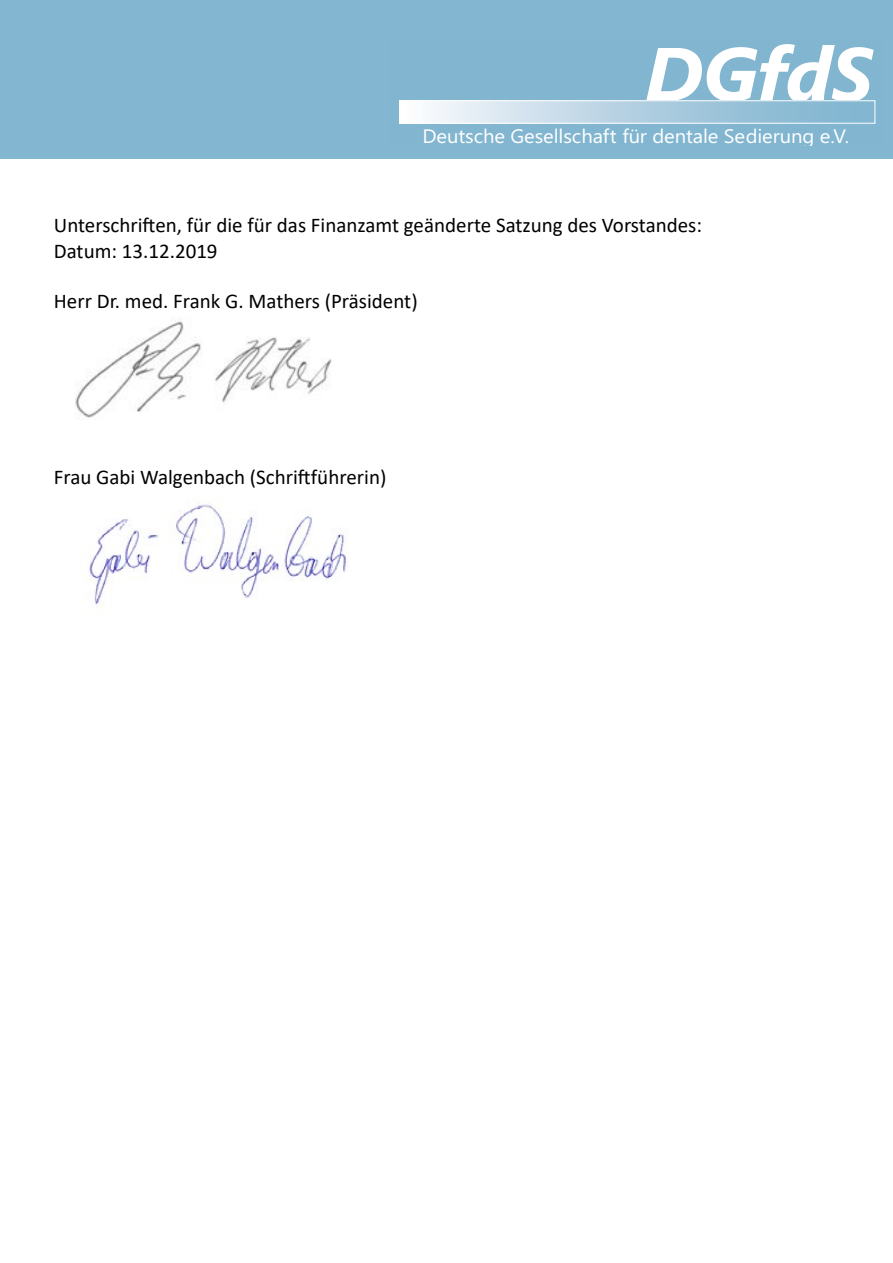
<style>
.page{position:relative;width:893px;height:1263px;background:#fff}
.page>*{position:absolute;margin:0;border:0;box-sizing:border-box;transform-origin:0 0}
.t1{font:italic 700 75.45px "Segoe UI";letter-spacing:-.015em;color:#fff;scale:1.04 1}
.t2{font:21px/25.2px "Calibri";color:#000}
.t3{font:19.5px "Segoe UI";letter-spacing:-.005em;color:#fff;scale:1.04 1}
</style>
<div class="page">
<img style="left:75px;top:319px;width:257px;height:99px">
<img style="left:81px;top:504px;width:268px;height:102px">
<div style="left:0;top:0;width:893px;height:158px;background:#82b6d1"></div>
<div style="left:400px;top:101px;width:475px;height:22px;background:linear-gradient(to right,#f8f8fc,#75adcb)"></div>
<div style="left:399px;top:100px;width:476px;height:24px;border:1px solid #fff"></div>
<h1 class="t1" style="left:644px;top:20px;width:221px">DGfdS</h1>
<p class="t3" style="left:422px;top:123px;width:412px">Deutsche Gesellschaft für dentale Sedierung e.V.</p>
<p class="t2" style="left:54px;top:212px;width:650px">Unterschriften, für die für das Finanzamt geänderte Satzung des Vorstandes:<br>Datum: 13.12.2019</p>
<p class="t2" style="left:54px;top:288px;width:365px">Herr Dr. med. Frank G. Mathers (Präsident)</p>
<p class="t2" style="left:54px;top:464px;width:334px">Frau Gabi Walgenbach (Schriftführerin)</p>
</div>
